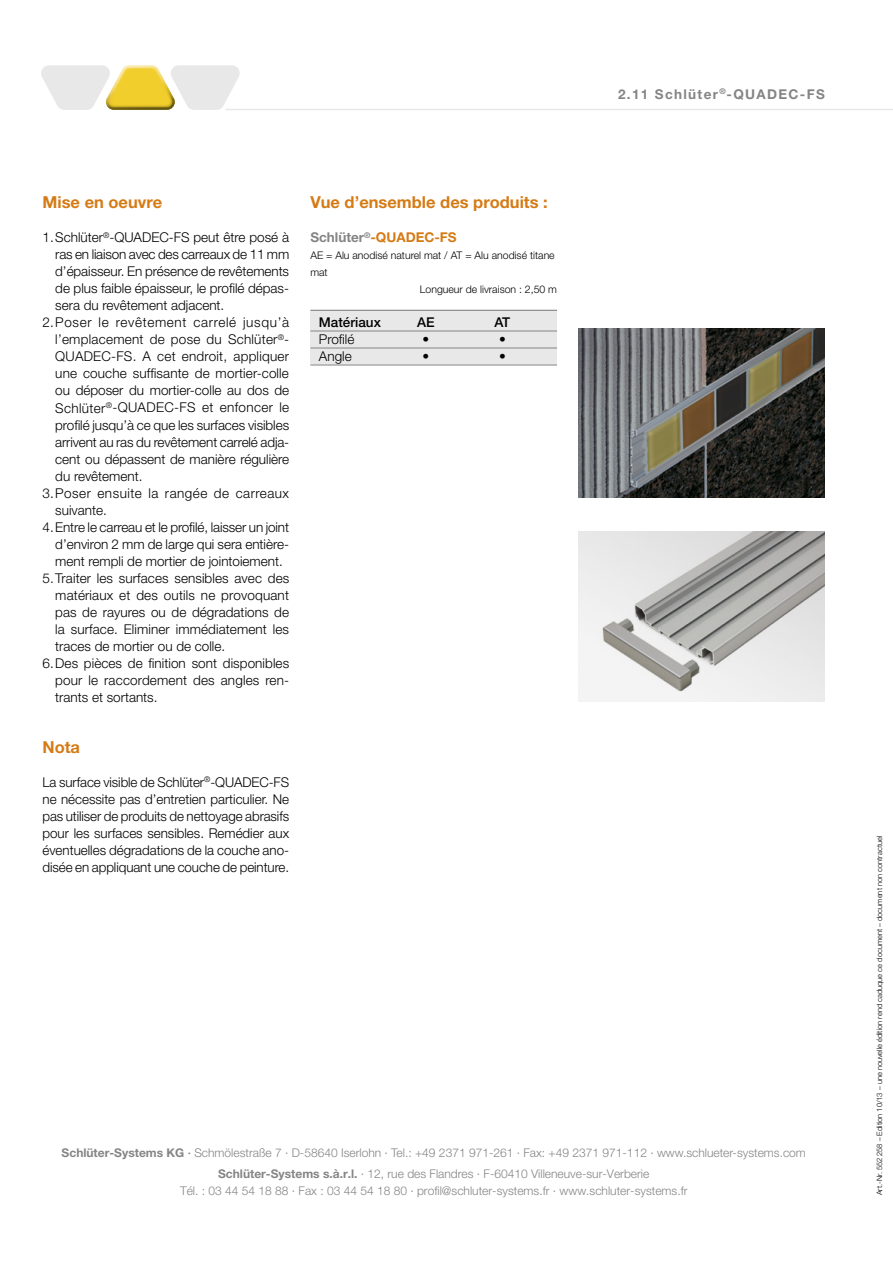
<style>
.page{position:relative;width:893px;height:1263px;background:#fff}
.page>*{position:absolute;margin:0;border:0;box-sizing:border-box;transform-origin:0 0}
.t1{font:700 16.5px "Helvetica Neue LT Pro";color:#d57b16}
.t2{font:300 13.5px/17px "Helvetica Neue LT Pro";color:#000;text-align:justify}
.t3{font:300 13.5px "Helvetica Neue LT Pro";letter-spacing:.02em;color:#000}
.t4{font:300 13.5px "Helvetica Neue LT Pro";letter-spacing:.05em;color:#000}
.t5{font:300 13.5px "Helvetica Neue LT Pro";letter-spacing:.035em;color:#000}
.t6{font:300 13.5px "Helvetica Neue LT Pro";letter-spacing:.025em;color:#000}
.t7{font:700 13.5px "Helvetica Neue LT Pro";letter-spacing:.1em;color:#858585}
.t8{font:700 13.5px "Helvetica Neue LT Pro";color:#d57b16}
.t9{font:500 13.5px "Helvetica Neue LT Pro";color:#000}
.t10{font:300 12px/21.3px "Helvetica Neue LT Pro";color:#858585;text-align:center}
.t11{font:300 10.5px "Helvetica Neue LT Pro";color:#000}
.t12{font:300 7.5px "Helvetica Neue LT Pro";color:#000}
.s1{color:#858585}
.s2{font-weight:700}
.s3{font-weight:500}
</style>
<div class="page">
<img style="left:579px;top:532px;width:245px;height:169px">
<div style="left:310px;top:310px;width:247px;height:55px;background:#e8e8e8"></div>
<hr style="left:310px;top:310px;width:247px;height:1px;background:#858585">
<hr style="left:310px;top:331px;width:247px;height:1px;background:#858585">
<hr style="left:310px;top:348px;width:247px;height:1px;background:#858585">
<hr style="left:310px;top:365px;width:247px;height:1px;background:#858585">
<hr style="left:225px;top:109px;width:668px;height:1px;background:#e8e8e8">
<img style="left:579px;top:328px;width:245px;height:169px">
<svg style="left:41px;top:65px;width:199px;height:45px"></svg>
<p class="t1" style="left:43px;top:192px;width:121px">Mise en oeuvre</p>
<p class="t2" style="left:43px;top:229px;width:248px">1.Schlüter<sup>®</sup>-QUADEC-FS peut être posé à</p>
<p class="t2" style="left:55px;top:246px;width:236px">ras en liaison avec des carreaux de 11 mm</p>
<p class="t2" style="left:55px;top:263px;width:235px">d’épaisseur. En présence de revêtements</p>
<p class="t2" style="left:55px;top:280px;width:235px">de plus faible épaisseur, le profilé dépas-</p>
<p class="t2" style="left:55px;top:297px;width:171px">sera du revêtement adjacent.</p>
<p class="t4" style="left:43px;top:314px;width:248px">2.Poser le revêtement carrelé jusqu’à</p>
<p class="t3" style="left:55px;top:331px;width:235px">l’emplacement de pose du Schlüter<sup>®</sup>-</p>
<p class="t3" style="left:55px;top:348px;width:235px">QUADEC-FS. A cet endroit, appliquer</p>
<p class="t2" style="left:55px;top:365px;width:235px">une couche suffisante de mortier-colle</p>
<p class="t2" style="left:55px;top:382px;width:235px">ou déposer du mortier-colle au dos de</p>
<p class="t6" style="left:55px;top:399px;width:235px">Schlüter<sup>®</sup>-QUADEC-FS et enfoncer le</p>
<p class="t2" style="left:55px;top:416px;width:235px">profilé jusqu’à ce que les surfaces visibles</p>
<p class="t2" style="left:55px;top:433px;width:235px">arrivent au ras du revêtement carrelé adja-</p>
<p class="t2" style="left:55px;top:450px;width:235px">cent ou dépassent de manière régulière</p>
<p class="t2" style="left:55px;top:467px;width:89px">du revêtement.</p>
<p class="t5" style="left:43px;top:484px;width:248px">3.Poser ensuite la rangée de carreaux</p>
<p class="t2" style="left:55px;top:501px;width:53px">suivante.</p>
<p class="t2" style="left:43px;top:518px;width:248px">4.Entre le carreau et le profilé, laisser un joint</p>
<p class="t2" style="left:55px;top:535px;width:235px">d’environ 2 mm de large qui sera entière-</p>
<p class="t2" style="left:55px;top:552px;width:229px">ment rempli de mortier de jointoiement.</p>
<p class="t2" style="left:43px;top:569px;width:248px">5.Traiter les surfaces sensibles avec des</p>
<p class="t2" style="left:55px;top:586px;width:235px">matériaux et des outils ne provoquant</p>
<p class="t2" style="left:55px;top:603px;width:235px">pas de rayures ou de dégradations de</p>
<p class="t2" style="left:55px;top:620px;width:235px">la surface. Eliminer immédiatement les</p>
<p class="t2" style="left:55px;top:637px;width:171px">traces de mortier ou de colle.</p>
<p class="t2" style="left:43px;top:654px;width:248px">6.Des pièces de finition sont disponibles</p>
<p class="t2" style="left:55px;top:671px;width:235px">pour le raccordement des angles ren-</p>
<p class="t2" style="left:55px;top:688px;width:104px">trants et sortants.</p>
<p class="t1" style="left:43px;top:737px;width:39px">Nota</p>
<p class="t2" style="left:43px;top:773px;width:248px">La surface visible de Schlüter<sup>®</sup>-QUADEC-FS ne nécessite pas d’entretien particulier. Ne pas utiliser de produits de nettoyage abrasifs pour les surfaces sensibles. Remédier aux éventuelles dégradations de la couche ano&shy;disée en appliquant une couche de peinture.</p>
<p class="t1" style="left:310px;top:192px;width:239px">Vue d’ensemble des produits :</p>
<p class="t8" style="left:310px;top:229px;width:148px"><span class="s1">Schlüter</span><sup>®</sup>-QUADEC-FS</p>
<p class="t11" style="left:310px;top:249px;width:246px">AE = Alu anodisé naturel mat / AT = Alu anodisé titane</p>
<p class="t11" style="left:310px;top:266px;width:19px">mat</p>
<p class="t11" style="left:420px;top:283px;width:139px">Longueur de livraison : 2,50 m</p>
<p class="t9" style="left:319px;top:315px;width:64px">Matériaux</p>
<p class="t9" style="left:417px;top:315px;width:19px">AE</p>
<p class="t9" style="left:495px;top:315px;width:17px">AT</p>
<p class="t2" style="left:319px;top:331px;width:37px">Profilé</p>
<p class="t2" style="left:423px;top:331px;width:8px">•</p>
<p class="t2" style="left:499px;top:331px;width:8px">•</p>
<p class="t2" style="left:319px;top:348px;width:34px">Angle</p>
<p class="t2" style="left:423px;top:348px;width:8px">•</p>
<p class="t2" style="left:499px;top:348px;width:8px">•</p>
<p class="t7" style="left:618px;top:86px;width:208px">2.11 Schlüter<sup>®</sup>-QUADEC-FS</p>
<p class="t10" style="left:62px;top:1141px;width:746px"><span class="s2">Schlüter-Systems KG</span> <span class="s3">·</span> Schmölestraße 7 · D-58640 Iserlohn · Tel.: +49 2371 971-261 · Fax: +49 2371 971-112 · www.schlueter-systems.com<br><span class="s2">Schlüter-Systems s.à.r.l.</span> · 12, rue des Flandres · F-60410 Villeneuve-sur-Verberie</p>
<p class="t10" style="left:180px;top:1180px;width:509px">Tél. : 03 44 54 18 88 · Fax : 03 44 54 18 80 · profil@schluter-systems.fr · www.schluter-systems.fr</p>
<p class="t12" style="left:875px;top:1195px;width:361px;rotate:-90deg">Art.-Nr. 552 258 – Edition 10/13 – une nouvelle édition rend caduque ce document – document non contractuel</p>
</div>
